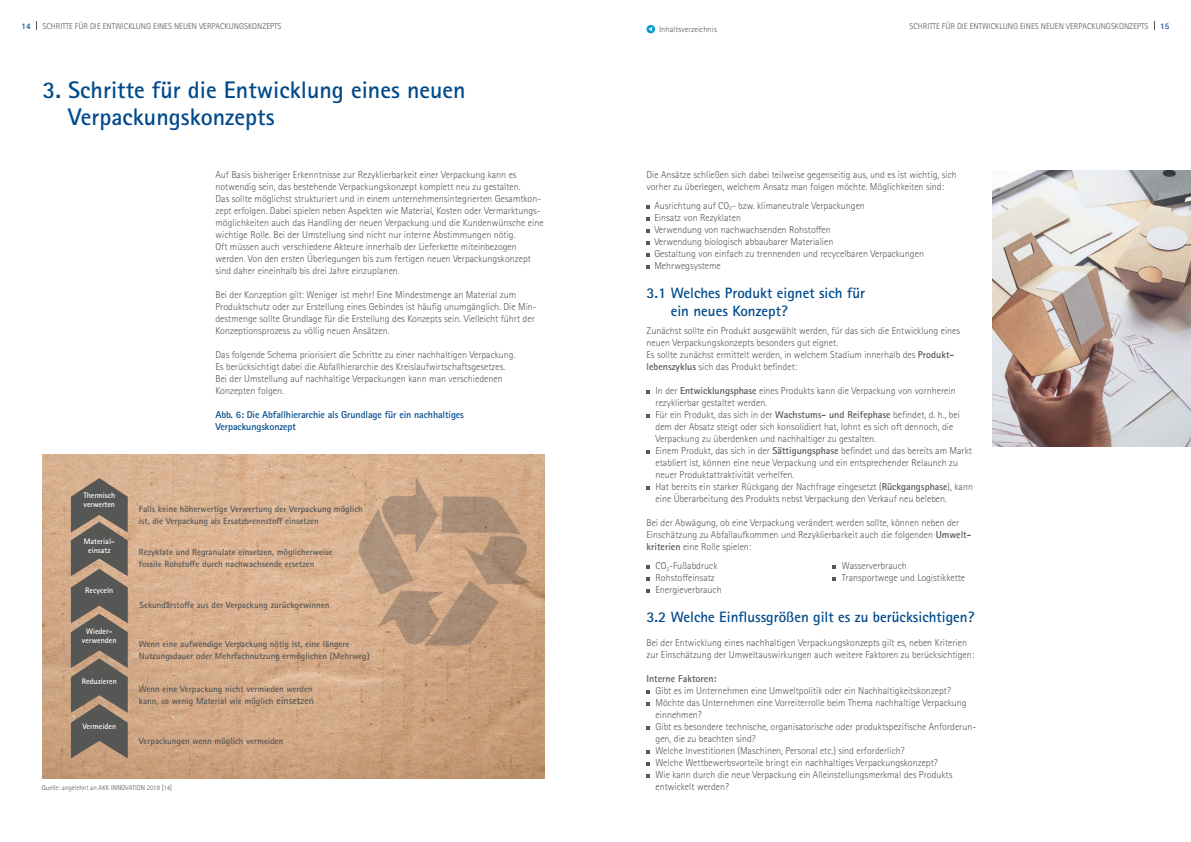
<style>
.page{position:relative;width:1191px;height:842px;background:#fff}
.page>*{position:absolute;margin:0;border:0;box-sizing:border-box;transform-origin:0 0}
.Head-1{font:700 24px/27px "Rotis Sans Serif Std";color:#004a8b}
.Head-2{font:700 15px/18px "Rotis Sans Serif Std";color:#004a8b}
.Fliestext{font:300 10px/12px "Rotis Sans Serif Std";color:#565655}
.Abbildung_Head{font:700 10px/12px "Rotis Sans Serif Std";letter-spacing:-.01em;color:#004a8b}
.Fliestext-2{font:700 10px "Rotis Sans Serif Std";color:#565655}
.Kasten_Head{font:700 9px/12px "Rotis Sans Serif Std";color:#565655}
.Musterseite_Abschni{font:300 8.5px "Rotis Sans Serif Std";color:#565655}
.t1{font:700 8.5px "Rotis Sans Serif Std";color:#004a8b}
.Kasten_Head-2{font:700 8px/9px "Rotis Sans Serif Std";color:#fff;text-align:center}
.Abbildung_Quelle{font:300 7px "Rotis Sans Serif Std";color:#565655}
.s1{font-size:10px}
.s2{font-weight:700}
</style>
<div class="page">
<img style="left:43px;top:454px;width:501px;height:324px">
<svg style="left:71px;top:478px;width:57px;height:280px"></svg>
<svg style="left:358px;top:477px;width:173px;height:170px"></svg>
<img style="left:992px;top:171px;width:199px;height:276px">
<svg style="left:646px;top:25px;width:9px;height:8px"></svg>
<svg style="left:648px;top:27px;width:4px;height:4px"></svg>
<p class="t1" style="left:22px;top:20px;width:11px">14</p>
<p class="Musterseite_Abschni" style="left:43px;top:21px;width:240px">Schritte fü r di e Entwicklung ei nes neuen Verpackungskonzepts</p>
<p class="Musterseite_Abschni" style="left:909px;top:21px;width:240px">Schritte fü r di e Entwicklung ei nes neuen Verpackungskonzepts</p>
<p class="t1" style="left:1160px;top:20px;width:11px">15</p>
<p class="Musterseite_Abschni" style="left:659px;top:24px;width:59px">Inhaltsverzeichnis</p>
<p class="Head-1" style="left:68px;top:76px;width:399px;text-indent:-26px">3. Schritte für die Entwicklung eines neuen<br>Verpackungskonzepts</p>
<p class="Fliestext" style="left:215px;top:169px;width:330px">Auf Basis bisheriger Erkenntnisse zur Rezyklierbarkeit einer Verpackung kann es notwendig sein, das bestehende Verpackungskonzept komplett neu zu gestalten.<br>Das sollte möglichst strukturiert und in einem unternehmensintegrierten Gesamtkon&shy;zept erfolgen. Dabei spielen neben Aspekten wie Material, Kosten oder Vermarktungs&shy;möglichkeiten auch das Handling der neuen Verpackung und die Kundenwünsche eine wichtige Rolle. Bei der U mstellung sind nicht nur interne Abstimmungen nötig.<br>Oft müssen auch verschiedene Akteure innerhalb der Lieferkette miteinbezogen werden. Von den ersten Überlegungen bis zum fertigen neuen Verpackungskonzept sind daher eineinhalb bis drei Jahre einzuplanen.</p>
<p class="Fliestext" style="left:215px;top:289px;width:323px">Bei der Konzeption gilt: Weniger ist mehr! Eine M indestmenge an Material zum Produktschutz oder zur Erstellung eines Gebindes ist häufig unumgänglich. Die M in&shy;destmenge sollte Grundlage für die Erstellung des Konzepts sein. Vielleicht führt der Konzeptionsprozess zu völlig neuen Ansätzen.</p>
<p class="Fliestext" style="left:215px;top:349px;width:301px">Das folgende Schema priorisiert die Schritte zu einer nachhaltigen Verpackung.<br>Es berücksichtigt dabei die Abfallhierarchie des Kreislaufwirtschaftsgesetzes.</p>
<p class="Fliestext" style="left:215px;top:373px;width:289px">Bei der U mstellung auf nachhaltige Verpackungen kann man verschiedenen</p>
<p class="Fliestext" style="left:215px;top:385px;width:70px">Konzepten folgen.</p>
<p class="Abbildung_Head" style="left:215px;top:409px;width:250px">Abb. 6: Die Abfallhierarchie als Grundlage für ein nachhaltiges<br>Verpackungskonzept</p>
<p class="Kasten_Head-2" style="left:83px;top:490px;width:33px;text-align:left">Thermisch verwerten</p>
<p class="Kasten_Head-2" style="left:84px;top:536px;width:32px">Material&shy;einsatz</p>
<p class="Kasten_Head-2" style="left:85px;top:586px;width:29px">Recyceln</p>
<p class="Kasten_Head-2" style="left:82px;top:627px;width:36px">Wieder&shy;verwenden</p>
<p class="Kasten_Head-2" style="left:82px;top:677px;width:37px">Reduzieren</p>
<p class="Kasten_Head-2" style="left:82px;top:721px;width:35px">Vermeiden</p>
<p class="Kasten_Head" style="left:139px;top:503px;width:225px">Falls keine höherwertige Verwertung der Verpackung möglich ist, die Verpackung als Ersatzbrennstoff einsetzen</p>
<p class="Kasten_Head" style="left:139px;top:545px;width:195px">Rezyklate und Regranulate einsetzen, möglicherweise fossile Rohstoffe durch nachwachsende ersetzen</p>
<p class="Kasten_Head" style="left:139px;top:599px;width:191px">Sekundärstoffe aus der Verpackung zurückgewinnen</p>
<p class="Kasten_Head" style="left:139px;top:638px;width:212px">Wenn eine aufwendige Verpackung nötig ist, eine längere</p>
<p class="Kasten_Head" style="left:139px;top:650px;width:232px">Nutzungsdauer oder Mehrfachnutzung ermöglichen (Mehrweg)</p>
<p class="Kasten_Head" style="left:139px;top:683px;width:176px">Wenn eine Verpackung nicht vermieden werden kann, so wenig Material wie möglich <span class="s1">einsetzen</span></p>
<p class="Kasten_Head" style="left:139px;top:734px;width:146px">Verpackungen wenn möglich vermeiden</p>
<p class="Abbildung_Quelle" style="left:42px;top:784px;width:62px">Quelle: angelehnt an AKK</p>
<p class="Abbildung_Quelle" style="left:111px;top:784px;width:63px">INNOVATION 2018 [14]</p>
<p class="Fliestext" style="left:646px;top:169px;width:312px">Die Ansätze schließen sich dabei teilweise gegenseitig aus, und es ist wichtig, sich vorher zu überlegen, welchem Ansatz man folgen möchte. Möglichkeiten sind:</p>
<p class="Fliestext" style="left:654px;top:200px;width:212px">Ausrichtung auf CO<sub>2</sub>- bzw. klimaneutrale Verpackungen</p>
<p class="Fliestext" style="left:654px;top:212px;width:88px">Einsatz von Rezyklaten</p>
<p class="Fliestext" style="left:654px;top:224px;width:178px">Verwendung von nachwachsenden Rohstoffen</p>
<p class="Fliestext" style="left:654px;top:236px;width:181px">Verwendung biologisch abbaubarer Materialien</p>
<p class="Fliestext" style="left:654px;top:248px;width:271px">Gestaltung von einfach zu trennenden und recycelbaren Verpackungen</p>
<p class="Fliestext" style="left:654px;top:260px;width:68px">M ehrwegsysteme</p>
<p class="Head-2" style="left:670px;top:284px;width:196px;text-indent:-24px">3.1 Welches Produkt eignet sich für ein neues Konzept?</p>
<p class="Fliestext" style="left:646px;top:325px;width:315px">Zunächst sollte ein Produkt ausgewählt werden, für das sich die Entwicklung eines neuen Verpackungskonzepts besonders gut eignet.</p>
<p class="Fliestext" style="left:646px;top:349px;width:309px">Es sollte zunächst ermittelt werden, in welchem Stadium innerhalb des <span class="s2">Produkt&shy;lebenszyklus</span> sich das Produkt befindet:</p>
<p class="Fliestext" style="left:655px;top:385px;width:302px">In der <span class="s2">Entwicklungsphase</span> eines Produkts kann die Verpackung von vornherein rezyklierbar gestaltet werden.</p>
<p class="Fliestext" style="left:655px;top:409px;width:306px">Für ein Produkt, das sich in der <span class="s2">Wachstums- und Reifephase</span> befindet, d. h., bei dem der Absatz steigt oder sich konsolidiert hat, lohnt es sich oft dennoch, die<br>Verpackung zu überdenken und nachhaltiger zu gestalten.</p>
<p class="Fliestext" style="left:655px;top:445px;width:318px;text-indent:-4px">Einem Produkt, das sich in der <span class="s2">Sättigungsphase</span> befindet und das bereits am Markt etabliert ist, können eine neue Verpackung und ein entsprechender Relaunch zu neuer Produktattraktivität verhelfen.</p>
<p class="Fliestext" style="left:655px;top:481px;width:319px;text-indent:-4px">Hat bereits ein starker R ückgang der Nachfrage eingesetzt (<span class="s2">Rückgangsphase</span>), kann eine Überarbeitung des Produkts nebst Verpackung den Verkauf neu beleben.</p>
<p class="Fliestext" style="left:646px;top:517px;width:326px">Bei der Abwägung, ob eine Verpackung verändert werden sollte, können neben der<br>Einschätzung zu Abfallaufkommen und Rezyklierbarkeit auch die folgenden <span class="s2">Umwelt&shy;kriterien</span> eine Rolle spielen:</p>
<p class="Fliestext" style="left:652px;top:560px;width:67px">CO<sub>2</sub>-Fußabdruck</p>
<p class="Fliestext" style="left:652px;top:572px;width:64px">Rohstoffeinsatz</p>
<p class="Fliestext" style="left:652px;top:584px;width:71px">Energieverbrauch</p>
<p class="Fliestext" style="left:842px;top:560px;width:66px">Wasserverbrauch</p>
<p class="Fliestext" style="left:838px;top:572px;width:128px">Transportwege und Logistikkette</p>
<p class="Head-2" style="left:646px;top:608px;width:329px">3.2 Welche Einflussgrößen gilt es zu berücksichtigen?</p>
<p class="Fliestext" style="left:646px;top:637px;width:329px">Bei der Entwicklung eines nachhaltigen Verpackungskonzepts gilt es, neben Kriterien zur Einschätzung der U mweltauswirkungen auch weitere Faktoren zu berücksichtigen:</p>
<p class="Fliestext-2" style="left:646px;top:672px;width:71px">Interne Faktoren:</p>
<p class="Fliestext" style="left:652px;top:685px;width:300px">Gibt es im U nternehmen eine U mweltpolitik oder ein Nachhaltigkeitskonzept?</p>
<p class="Fliestext" style="left:655px;top:697px;width:313px;text-indent:-4px">Möchte das U nternehmen eine Vorreiterrolle beim Thema nachhaltige Verpackung einnehmen?</p>
<p class="Fliestext" style="left:655px;top:721px;width:322px;text-indent:-4px">Gibt es besondere technische, organisatorische oder produktspezifische Anforderun&shy;gen, die zu beachten sind?</p>
<p class="Fliestext" style="left:655px;top:745px;width:251px">Welche Investitionen (Maschinen, Personal etc.) sind erforderlich?</p>
<p class="Fliestext" style="left:655px;top:757px;width:284px">Welche Wettbewerbsvorteile bringt ein nachhaltiges Verpackungskonzept?</p>
<p class="Fliestext" style="left:655px;top:769px;width:298px">Wie kann durch die neue Verpackung ein Alleinstellungsmerkmal des Produkts entwickelt werden?</p>
</div>
